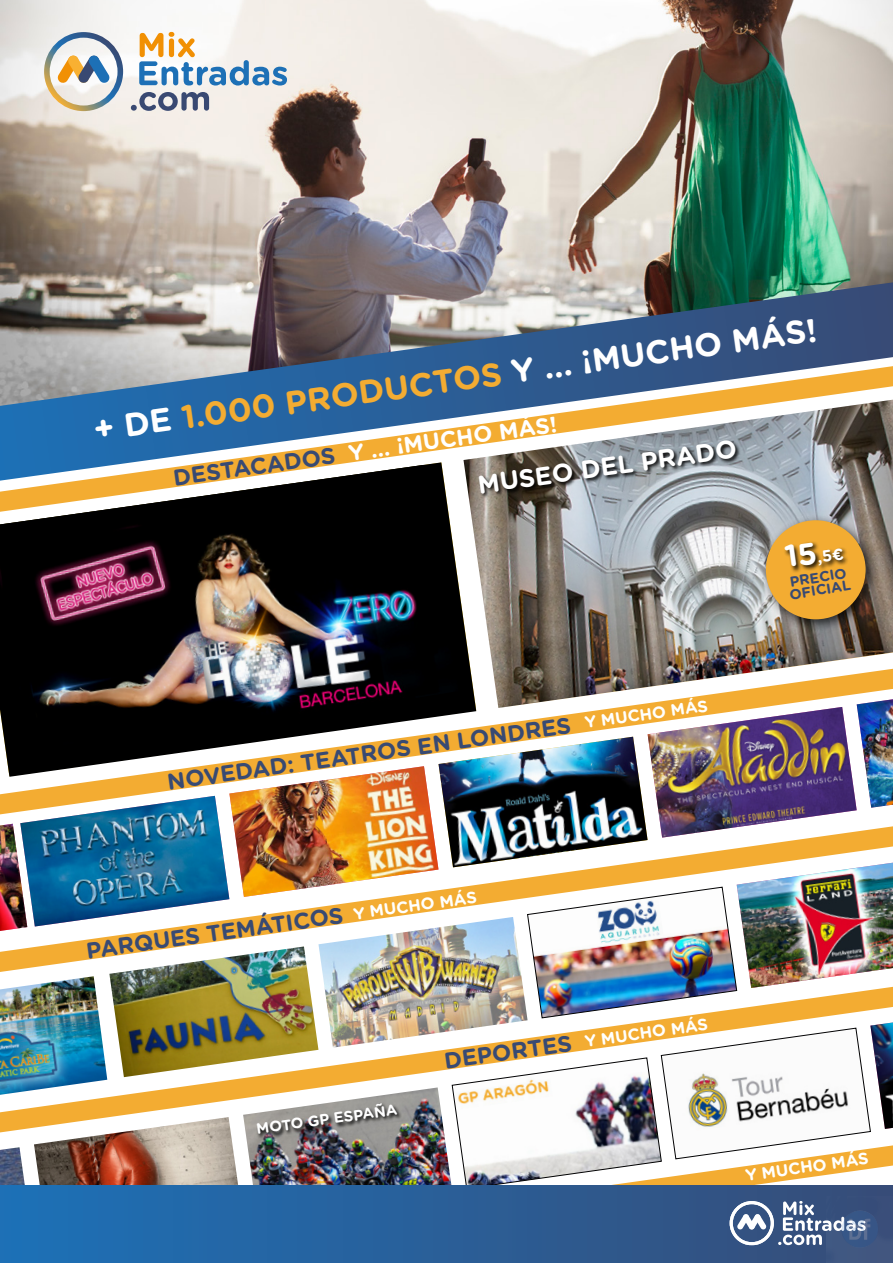
<style>
.page{position:relative;width:893px;height:1263px;background:#fff}
.page>*{position:absolute;margin:0;border:0;box-sizing:border-box;transform-origin:0 0}
.t1{font:700 33px "Gotham Rounded";color:#fff}
.t2{font:700 25.5px "Gotham Rounded";color:#fff}
.t3{font:700 22.8px "Gotham Rounded";color:#384a73}
.t4{font:700 22.5px "Gotham Rounded";color:#fff}
.t5{font:700 16.5px "Gotham Rounded";color:#fffffd}
.t6{font:700 16.2px "Gotham Rounded";color:#fff}
.t7{font:700 15px "Gotham Rounded";color:#fff}
.t8{font:700 14.4px/12.6px "Gotham Rounded";color:#384a73}
.s1{color:#f3ac32}
.s2{font-size:30.6px}
</style>
<div class="page">
<img style="left:0;top:0;width:893px;height:282px">
<img style="left:476px;top:481px;width:417px;height:218px">
<img style="left:0;top:699px;width:893px;height:486px">
<img style="left:870px;top:1022px;width:23px;height:107px">
<div style="left:0;top:1185px;width:893px;height:78px;background:linear-gradient(to right,#1c71b7,#374c77)"></div>
<svg style="left:730px;top:1201px;width:96px;height:44px"></svg>
<svg style="left:0;top:481px;width:476px;height:296px"></svg>
<img style="left:0;top:481px;width:459px;height:279px">
<div style="left:478px;top:440px;width:263px;height:59px;background:#000;opacity:.9"></div>
<div style="left:256px;top:1102px;width:146px;height:37px;background:#000;opacity:.9"></div>
<svg style="left:139px;top:32px;width:148px;height:54px"></svg>
<svg style="left:44px;top:32px;width:79px;height:79px"></svg>
<svg style="left:131px;top:92px;width:78px;height:19px"></svg>
<img style="left:0;top:282px;width:893px;height:199px">
<div style="left:760px;top:513px;width:119px;height:120px;background:#000;opacity:.75"></div>
<div style="left:766px;top:520px;width:100px;height:99px;background:#f3ac32;border-radius:50%"></div>
<div style="left:783px;top:541px;width:66px;height:32px;background:#000;opacity:.9"></div>
<img style="left:826px;top:1196px;width:67px;height:67px">
<h1 class="t1" style="left:90px;top:407px;width:732px;rotate:-8deg">+ DE <span class="s1">1.000 PRODUCTOS</span> Y ... ¡MUCHO MÁS!</h1>
<p class="t4" style="left:346px;top:436px;width:212px;rotate:-8deg">Y ... ¡MUCHO MÁS!</p>
<p class="t2" style="left:475px;top:466px;width:263px;rotate:-8deg">MUSEO DEL PRADO</p>
<p class="t3" style="left:171px;top:461px;width:165px;rotate:-8deg">DESTACADOS</p>
<p class="t3" style="left:165px;top:765px;width:409px;rotate:-8deg">NOVEDAD: TEATROS EN LONDRES</p>
<p class="t5" style="left:583px;top:711px;width:126px;rotate:-8deg">Y MUCHO MÁS</p>
<p class="t6" style="left:784px;top:550px;width:60px;rotate:-8deg"><span class="s2">15</span>,5€</p>
<p class="t8" style="left:787px;top:575px;width:63px;rotate:-9deg">PRECIO<br>OFICIAL</p>
<p class="t3" style="left:84px;top:934px;width:261px;rotate:-8deg">PARQUES TEMÁTICOS</p>
<p class="t5" style="left:352px;top:902px;width:126px;rotate:-8deg">Y MUCHO MÁS</p>
<p class="t7" style="left:255px;top:1118px;width:143px;rotate:-8deg">MOTO GP ESPAÑA</p>
<p class="t3" style="left:442px;top:1044px;width:130px;rotate:-8deg">DEPORTES</p>
<p class="t5" style="left:583px;top:1029px;width:126px;rotate:-8deg">Y MUCHO MÁS</p>
<p class="t5" style="left:744px;top:1163px;width:126px;rotate:-8deg">Y MUCHO MÁS</p>
</div>
